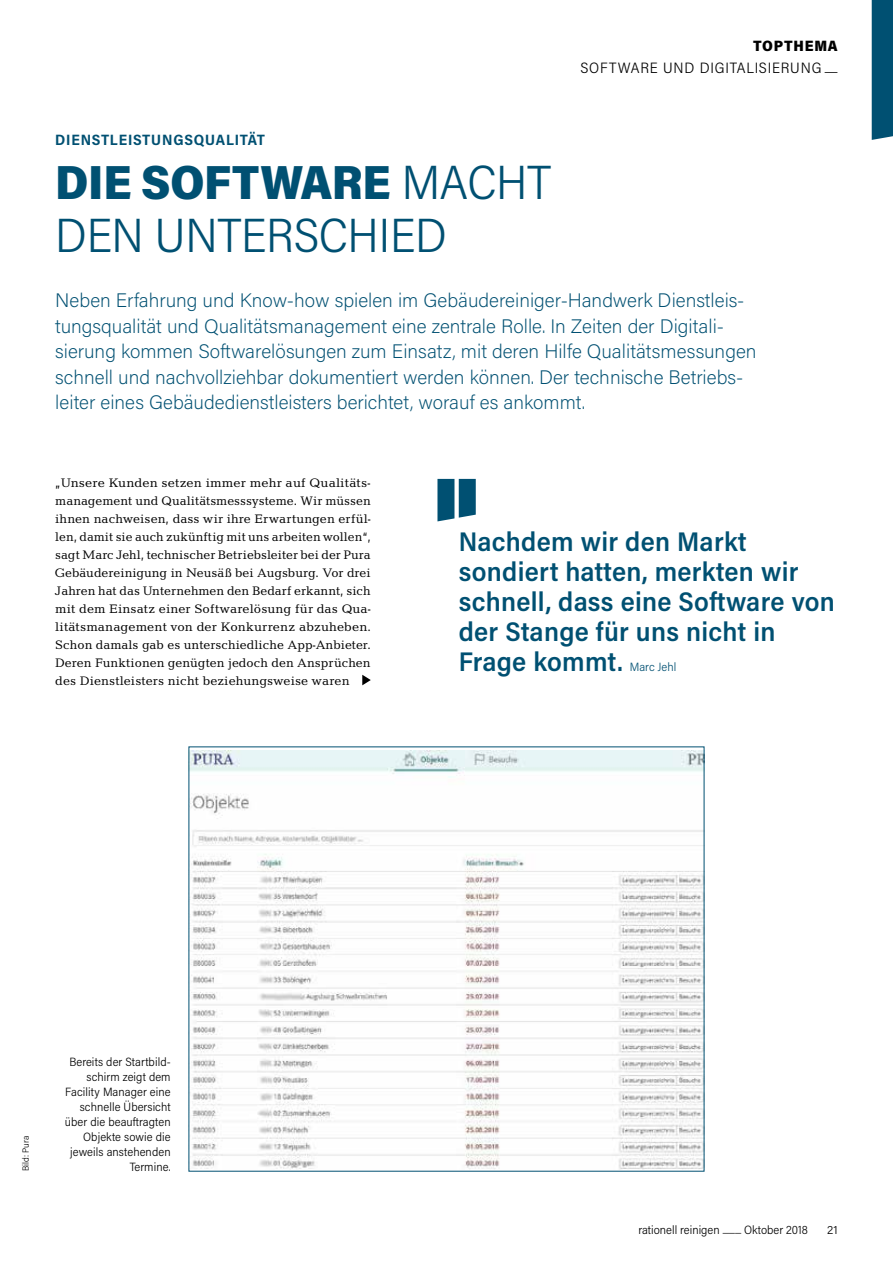
<style>
.page{position:relative;width:893px;height:1263px;background:#fff}
.page>*{position:absolute;margin:0;border:0;box-sizing:border-box;transform-origin:0 0}
.t1{font:300 48px/52.5px "Acumin Pro Semi Cond";letter-spacing:-.005em;color:#005072}
.t2{font:600 27px/30px "Acumin Pro Semi Cond";letter-spacing:.01em;color:#005072}
.t3{font:200 19.5px/25.5px "Acumin Pro";color:#005072}
.t4{font:300 15px "Acumin Pro Semi Cond";letter-spacing:.055em;color:#000}
.t5{font:700 15px "Acumin Pro Semi Cond";letter-spacing:.05em;color:#005072}
.t6{font:900 15px "Acumin Pro Semi Cond";letter-spacing:.05em;color:#000}
.t7{font:12.75px/18px "Candida";letter-spacing:.005em;color:#000;text-align:justify;scale:1.04 1}
.t8{font:300 12px/15px "Acumin Pro Semi Cond";letter-spacing:.005em;color:#000;text-align:right}
.t9{font:300 12px "Acumin Pro Semi Cond";color:#005072}
.t10{font:300 12px "Acumin Pro";color:#000}
.t11{font:300 9px "Acumin Pro Semi Cond";color:#000}
.s1{font-weight:900}
</style>
<div class="page">
<div style="left:872px;top:0;width:21px;height:140px;background:#005072"></div>
<svg style="left:362px;top:675px;width:9px;height:10px"></svg>
<img style="left:191px;top:750px;width:511px;height:419px">
<svg style="left:437px;top:479px;width:39px;height:42px;background:#30718c"></svg>
<p class="t5" style="left:55px;top:129px;width:211px">DIENSTLEISTUNGSQUALITÄT</p>
<h1 class="t1" style="left:55px;top:154px;width:497px"><span class="s1">DIE SOFTWARE</span> macht den U nterschied</h1>
<p class="t6" style="left:753px;top:35px;width:86px">TOPTHEMA</p>
<p class="t4" style="left:580px;top:58px;width:259px">Software und Digitalisierung _</p>
<p class="t3" style="left:55px;top:287px;width:703px">Neben Erfahrung und Know-how spielen im Gebäudereiniger-Handwerk Dienstleis&shy;tungsqualität und Qualitätsmanagement eine zentrale Rolle. In Zeiten der Digitali&shy;sierung kommen Softwarelösungen zum Einsatz, mit deren Hilfe Qualitätsmessungen schnell und nachvollziehbar dokumentiert werden können. Der technische Betriebs&shy;leiter eines Gebäudedienstleisters berichtet, worauf es ankommt.</p>
<p class="t7" style="left:55px;top:474px;width:305px">„Unsere Kunden setzen immer mehr auf Qualitäts&shy;management und Qualitätsmesssysteme. Wir müssen ihnen nachweisen, dass wir ihre Erwartungen erfül&shy;len, damit sie auch zukünftig mit uns arbeiten wollen“, sagt Marc Jehl, technischer Betriebsleiter bei der Pura Gebäudereinigung in Neusäß bei Augsburg. Vor drei Jahren hat das Unternehmen den Bedarf erkannt, sich mit dem Einsatz einer Softwarelösung für das Qua&shy;litätsmanagement von der Konkurrenz abzuheben.<br>Schon damals gab es unterschiedliche App-Anbieter.<br>Deren Funktionen genügten jedoch den Ansprüchen des Dienstleisters nicht beziehungsweise waren</p>
<h2 class="t2" style="left:459px;top:525px;width:378px">Nachdem wir den Markt sondiert hatten, merkten wir schnell, dass eine Software von der Stange für uns nicht in<br>Frage kommt.</h2>
<p class="t9" style="left:630px;top:658px;width:48px">Marc Jehl</p>
<p class="t11" style="left:19px;top:1171px;width:37px;rotate:-90deg">Bild: Pura</p>
<p class="t8" style="left:65px;top:1054px;width:107px">Bereits der Startbild&shy;schirm zeigt dem<br>Facility Manager eine schnelle Übersicht über die beauftragten<br>Objekte sowie die jeweils anstehenden<br>Termine.</p>
<p class="t8" style="left:638px;top:1221px;width:171px">rationell reinigen ___ Oktober 2018</p>
<p class="t10" style="left:827px;top:1221px;width:12px">21</p>
</div>
